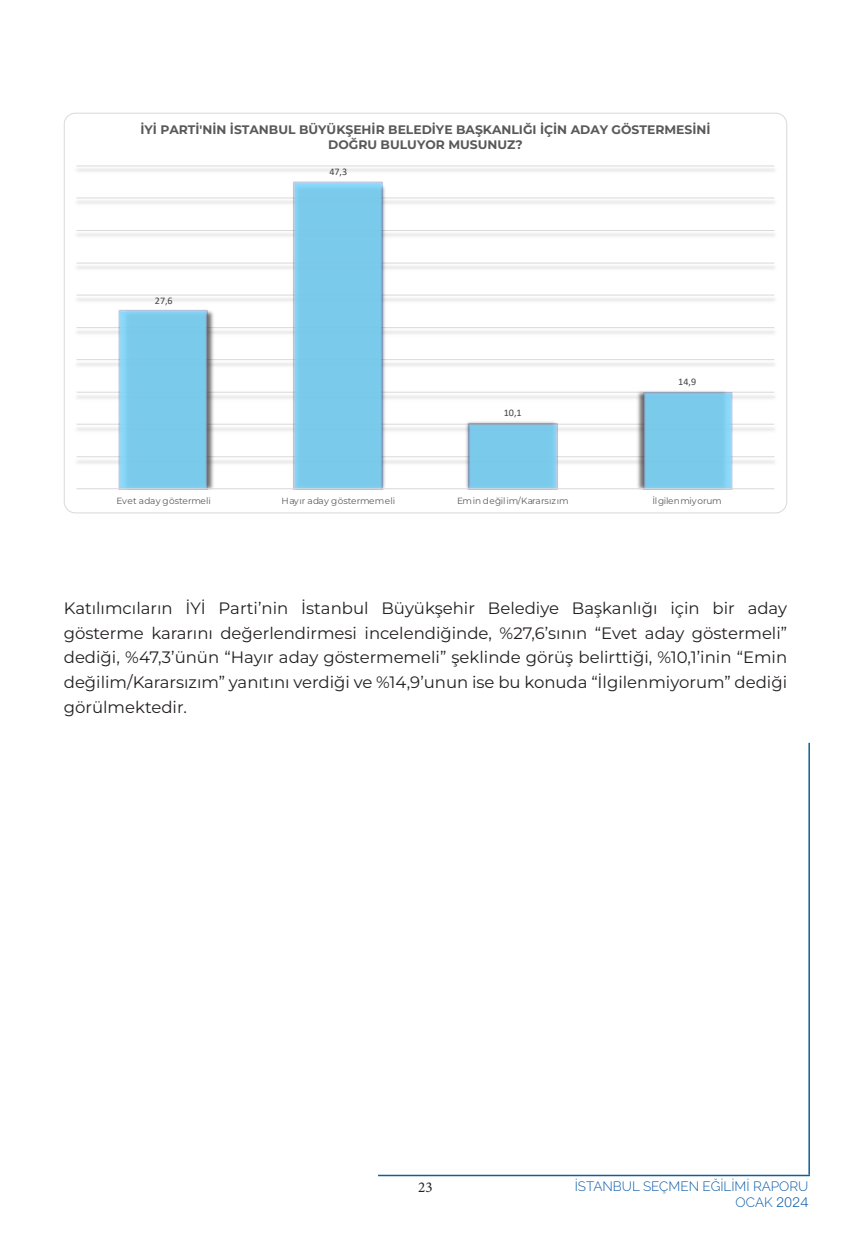
<style>
.page{position:relative;width:851px;height:1234px;background:#fff}
.page>*{position:absolute;margin:0;border:0;box-sizing:border-box;transform-origin:0 0}
.t1{font:16.5px/24.8px "Montserrat";color:#231f20;text-align:justify}
.t2{font:15px "Minion Pro";color:#231f20}
.t3{font:300 13.5px/16.2px "Raleway";color:#0d5daa;text-align:right}
.t4{font:700 12.3px/14.5px "Montserrat";color:#595959;text-align:center}
.t5{font:10.05px "Calibri";color:#404040}
.t6{font:9px "Montserrat";color:#595959}
.t7{font:9px "Montserrat";letter-spacing:-.02em;color:#595959}
.s1{font-family:"Ping Fang TC"}
</style>
<div class="page">
<hr style="left:808px;top:742px;width:1px;height:432px;background:#105f97">
<hr style="left:378px;top:1174px;width:431px;height:1px;background:#105f97">
<img style="left:76px;top:166px;width:699px;height:300px">
<hr style="left:77px;top:456px;width:697px;height:1px;background:#d9d9d9">
<hr style="left:77px;top:423px;width:697px;height:1px;background:#d9d9d9">
<hr style="left:77px;top:391px;width:697px;height:1px;background:#d9d9d9">
<hr style="left:77px;top:359px;width:697px;height:1px;background:#d9d9d9">
<hr style="left:77px;top:327px;width:697px;height:1px;background:#d9d9d9">
<hr style="left:77px;top:294px;width:697px;height:1px;background:#d9d9d9">
<hr style="left:77px;top:262px;width:697px;height:1px;background:#d9d9d9">
<hr style="left:77px;top:230px;width:697px;height:1px;background:#d9d9d9">
<hr style="left:77px;top:197px;width:697px;height:1px;background:#d9d9d9">
<hr style="left:77px;top:165px;width:697px;height:1px;background:#d9d9d9">
<img style="left:120px;top:182px;width:611px;height:306px">
<hr style="left:77px;top:488px;width:697px;height:1px;background:#d9d9d9">
<p class="t4" style="left:140px;top:122px;width:571px">İYİ PARTİ'NİN İSTANBUL BÜYÜKŞEHİR BELEDİYE BAŞKANLIĞI İÇİN ADAY GÖSTERMESİNİ<br>DOĞRU BULUYOR MUSUNUZ?</p>
<p class="t5" style="left:155px;top:293px;width:19px">27,6</p>
<p class="t5" style="left:329px;top:165px;width:19px">47,3</p>
<p class="t5" style="left:503px;top:406px;width:19px">10,1</p>
<p class="t5" style="left:678px;top:375px;width:19px">14,9</p>
<p class="t6" style="left:116px;top:494px;width:96px">Evet aday göstermeli</p>
<p class="t6" style="left:281px;top:494px;width:115px">Hayır aday göstermemeli</p>
<p class="t7" style="left:457px;top:494px;width:113px">Emin değilim/Kararsızım</p>
<p class="t7" style="left:652px;top:494px;width:70px">İlgilenmiyorum</p>
<p class="t1" style="left:64px;top:595px;width:724px">Katılımcıların İYİ Parti’nin İstanbul Büyükşehir Belediye Başkanlığı için bir aday gösterme kararını değerlendirmesi incelendiğinde, %27,6’sının “Evet aday göstermeli” dediği, %47,3’ünün “Hayır aday göstermemeli” şeklinde görüş belirttiği, %10,1’inin “Emin değilim/Kararsızım” yanıtını verdiği ve %14,9’unun ise bu konuda “İlgilenmiyorum” dediği görülmektedir.</p>
<p class="t2" style="left:418px;top:1176px;width:16px">23</p>
<p class="t3" style="left:574px;top:1177px;width:235px">İSTANBUL SEÇMEN EĞİLİMİ RAPORU<br>OCAK <span class="s1">2024</span></p>
</div>
